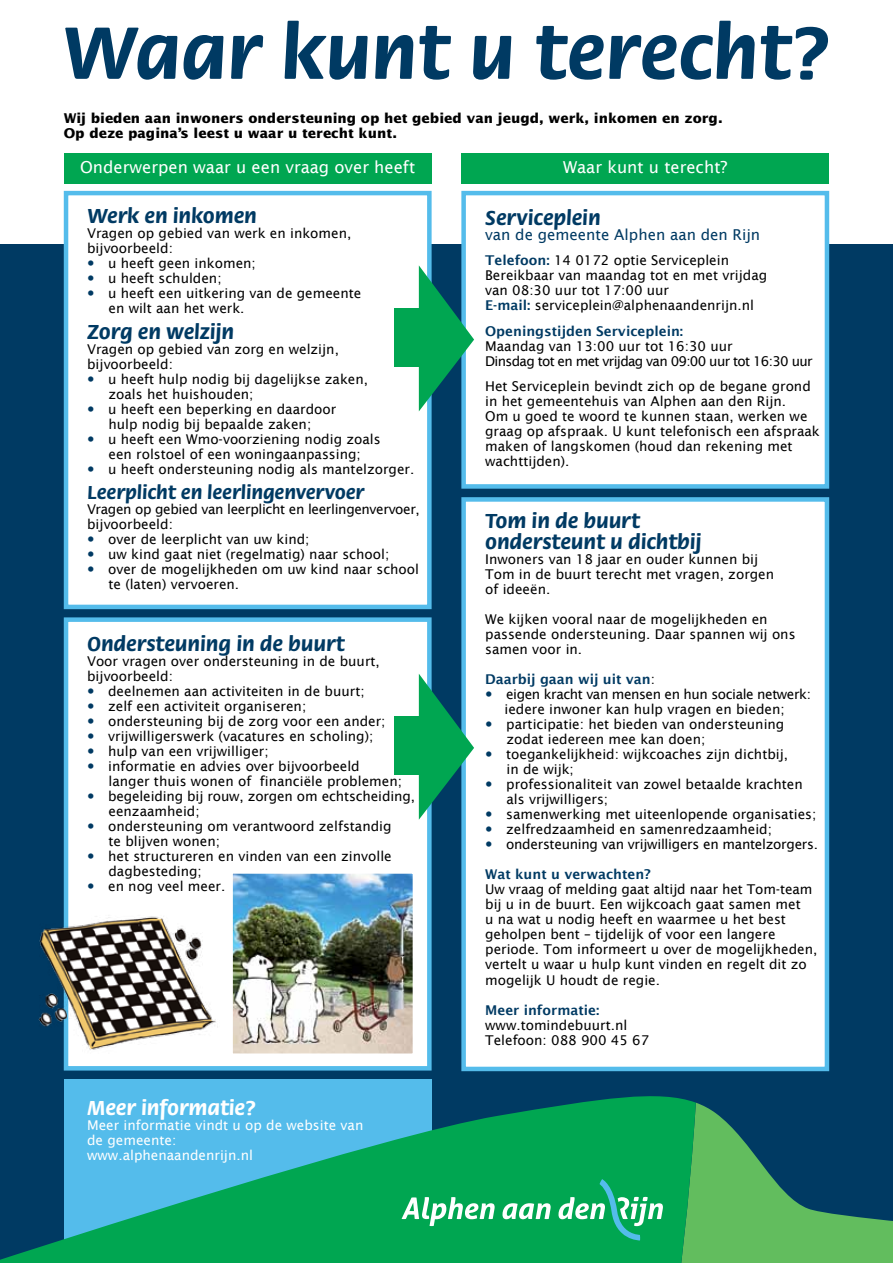
<style>
.page{position:relative;width:893px;height:1263px;background:#fff}
.page>*{position:absolute;margin:0;border:0;box-sizing:border-box;transform-origin:0 0}
.t1{font:700 76.8px "Flora";color:#003a63}
.t2{font:700 21px/21px "Flora";color:#003a63}
.t3{font:700 21px "Flora";color:#fff}
.t4{font:700 19.5px "Flora";color:#003a63}
.t5{font:16.5px "Lucida Sans";color:#fff}
.t6{font:15px "Lucida Sans";color:#003a63}
.t7{font:13.5px/15px "Lucida Sans";color:#000}
.t8{font:700 13.5px/15px "Lucida Sans";color:#000}
.t9{font:13.5px/15px "Lucida Sans";letter-spacing:-.05em;color:#000}
.t10{font:13.5px/15px "Lucida Sans";color:#fff}
.t11{font:600 13.5px "Lucida Sans";color:#003a63}
.t12{font:13.5px "Lucida Sans";letter-spacing:-.025em;color:#000}
.s1{font-weight:600;color:#003a63}
</style>
<div class="page">
<div style="left:0;top:244px;width:893px;height:1019px;background:#003a63"></div>
<div style="left:64px;top:1079px;width:368px;height:184px;background:#54bceb"></div>
<div style="left:64px;top:191px;width:368px;height:418px;background:#fff;border:4px solid #54bceb"></div>
<div style="left:461px;top:191px;width:368px;height:298px;background:#fff;border:4px solid #54bceb"></div>
<div style="left:64px;top:153px;width:368px;height:31px;background:#00a651"></div>
<div style="left:461px;top:153px;width:368px;height:31px;background:#00a651"></div>
<div style="left:64px;top:617px;width:368px;height:453px;background:#fff;border:4px solid #54bceb"></div>
<div style="left:461px;top:497px;width:368px;height:574px;background:#fff;border:4px solid #54bceb"></div>
<svg style="left:0;top:1096px;width:696px;height:167px;fill:#00a651"></svg>
<svg style="left:402px;top:1197px;width:93px;height:29px;background:#57c48c"></svg>
<svg style="left:502px;top:1203px;width:49px;height:16px"></svg>
<svg style="left:558px;top:1103px;width:335px;height:160px"></svg>
<svg style="left:419px;top:265px;width:55px;height:146px"></svg>
<div style="left:394px;top:308px;width:46px;height:58px;background:#00a651"></div>
<svg style="left:419px;top:674px;width:55px;height:146px"></svg>
<div style="left:394px;top:716px;width:46px;height:58px;background:#00a651"></div>
<img style="left:234px;top:875px;width:178px;height:177px">
<div style="left:230px;top:871px;width:186px;height:185px;border:3px solid #fff"></div>
<img style="left:38px;top:907px;width:193px;height:151px">
<h1 class="t1" style="left:62px;top:9px;width:771px">Waar kunt u terecht?</h1>
<p class="t8" style="left:64px;top:111px;width:660px">Wij bieden aan inwoners ondersteuning op het gebied van jeugd, werk, inkomen en zorg.<br>Op deze pagina’s leest u waar u terecht kunt.</p>
<p class="t5" style="left:80px;top:158px;width:336px">Onderwerpen waar u een vraag over heeft</p>
<p class="t5" style="left:563px;top:158px;width:166px">Waar kunt u terecht?</p>
<h2 class="t2" style="left:87px;top:206px;width:171px">Werk en inkomen</h2>
<p class="t7" style="left:87px;top:226px;width:266px">Vragen op gebied van werk en inkomen,</p>
<p class="t7" style="left:87px;top:241px;width:87px">bijvoorbeeld:</p>
<p class="t7" style="left:108px;top:256px;width:149px">u heeft geen inkomen;</p>
<p class="t7" style="left:108px;top:271px;width:115px">u heeft schulden;</p>
<p class="t7" style="left:108px;top:286px;width:255px">u heeft een uitkering van de gemeente</p>
<p class="t7" style="left:108px;top:301px;width:138px">en wilt aan het werk.</p>
<h2 class="t2" style="left:87px;top:321px;width:148px">Zorg en welzijn</h2>
<p class="t7" style="left:87px;top:341px;width:253px">Vragen op gebied van zorg en welzijn, bijvoorbeeld:</p>
<p class="t7" style="left:108px;top:371px;width:308px">u heeft hulp nodig bij dagelijkse zaken,<br>zoals het huishouden;<br>u heeft een beperking en daardoor<br>hulp nodig bij bepaalde zaken;<br>u heeft een Wmo-voorziening nodig zoals<br>een rolstoel of een woningaanpassing;<br>u heeft ondersteuning nodig als mantelzorger.</p>
<h3 class="t4" style="left:87px;top:481px;width:279px">Leerplicht en leerlingenvervoer</h3>
<p class="t12" style="left:87px;top:502px;width:334px">Vragen op gebied van leerplicht en leerlingenvervoer,</p>
<p class="t7" style="left:87px;top:517px;width:87px">bijvoorbeeld:</p>
<p class="t7" style="left:108px;top:532px;width:203px">over de leerplicht van uw kind;</p>
<p class="t7" style="left:108px;top:547px;width:283px">uw kind gaat niet (regelmatig) naar school;</p>
<p class="t7" style="left:108px;top:562px;width:312px">over de mogelijkheden om uw kind naar school</p>
<p class="t7" style="left:108px;top:577px;width:132px">te (laten) vervoeren.</p>
<h2 class="t2" style="left:485px;top:207px;width:117px">Serviceplein</h2>
<p class="t6" style="left:485px;top:226px;width:277px">van de gemeente Alphen aan den Rijn</p>
<p class="t7" style="left:485px;top:253px;width:284px"><span class="s1">Telefoon:</span> 14 0172 optie Serviceplein Bereikbaar van maandag tot en met vrijdag van 08:30 uur tot 17:00 uur<br><span class="s1">E-mail:</span> serviceplein@alphenaandenrijn.nl</p>
<p class="t11" style="left:485px;top:323px;width:200px">Openingstijden Serviceplein:</p>
<p class="t9" style="left:485px;top:338px;width:329px">Maandag van 13:00 uur tot 16:30 uur<br>Dinsdag tot en met vrijdag van 09:00 uur tot 16:30 uur</p>
<p class="t7" style="left:485px;top:379px;width:336px">Het Serviceplein bevindt zich op de begane grond in het gemeentehuis van Alphen aan den Rijn.<br>Om u goed te woord te kunnen staan, werken we graag op afspraak. U kunt telefonisch een afspraak maken of langskomen (houd dan rekening met wachttijden).</p>
<h2 class="t2" style="left:485px;top:511px;width:218px">Tom in de buurt ondersteunt u dichtbij</h2>
<p class="t7" style="left:485px;top:552px;width:290px">Inwoners van 18 jaar en ouder kunnen bij<br>Tom in de buurt terecht met vragen, zorgen of ideeën.</p>
<p class="t7" style="left:485px;top:612px;width:312px">We kijken vooral naar de mogelijkheden en passende ondersteuning. Daar spannen wij ons samen voor in.</p>
<p class="t7" style="left:504px;top:672px;width:315px;text-indent:-19px"><span class="s1">Daarbij gaan wij uit van</span>:<br>eigen kracht van mensen en hun sociale netwerk: iedere inwoner kan hulp vragen en bieden; participatie: het bieden van ondersteuning zodat iedereen mee kan doen; toegankelijkheid: wijkcoaches zijn dichtbij,<br>in de wijk;<br>professionaliteit van zowel betaalde krachten als vrijwilligers;<br>samenwerking met uiteenlopende organisaties; zelfredzaamheid en samenredzaamheid; ondersteuning van vrijwilligers en mantelzorgers.</p>
<p class="t11" style="left:485px;top:867px;width:167px">Wat kunt u verwachten?</p>
<p class="t7" style="left:485px;top:882px;width:334px">Uw vraag of melding gaat altijd naar het Tom-team bij u in de buurt. Een wijkcoach gaat samen met<br>u na wat u nodig heeft en waarmee u het best geholpen bent – tijdelijk of voor een langere periode. Tom informeert u over de mogelijkheden, vertelt u waar u hulp kunt vinden en regelt dit zo mogelijk U houdt de regie.</p>
<p class="t11" style="left:485px;top:1002px;width:116px">Meer informatie:</p>
<p class="t7" style="left:485px;top:1017px;width:166px">www.tomindebuurt.nl<br>Telefoon: 088 900 45 67</p>
<h2 class="t2" style="left:87px;top:634px;width:259px">Ondersteuning in de buurt</h2>
<p class="t7" style="left:87px;top:654px;width:294px">Voor vragen over ondersteuning in de buurt, bijvoorbeeld:</p>
<p class="t7" style="left:108px;top:684px;width:308px">deelnemen aan activiteiten in de buurt;<br>zelf een activiteit organiseren;<br>ondersteuning bij de zorg voor een ander; vrijwilligerswerk (vacatures en scholing);<br>hulp van een vrijwilliger;<br>informatie en advies over bijvoorbeeld<br>langer thuis wonen of financiële problemen; begeleiding bij rouw, zorgen om echtscheiding, eenzaamheid;<br>ondersteuning om verantwoord zelfstandig<br>te blijven wonen;<br>het structureren en vinden van een zinvolle dagbesteding;<br>en nog veel meer.</p>
<h2 class="t3" style="left:87px;top:1095px;width:170px">Meer informatie?</h2>
<p class="t10" style="left:87px;top:1117px;width:278px">Meer informatie vindt u op de website van de gemeente:<br>www.alphenaandenrijn.nl</p>
</div>
